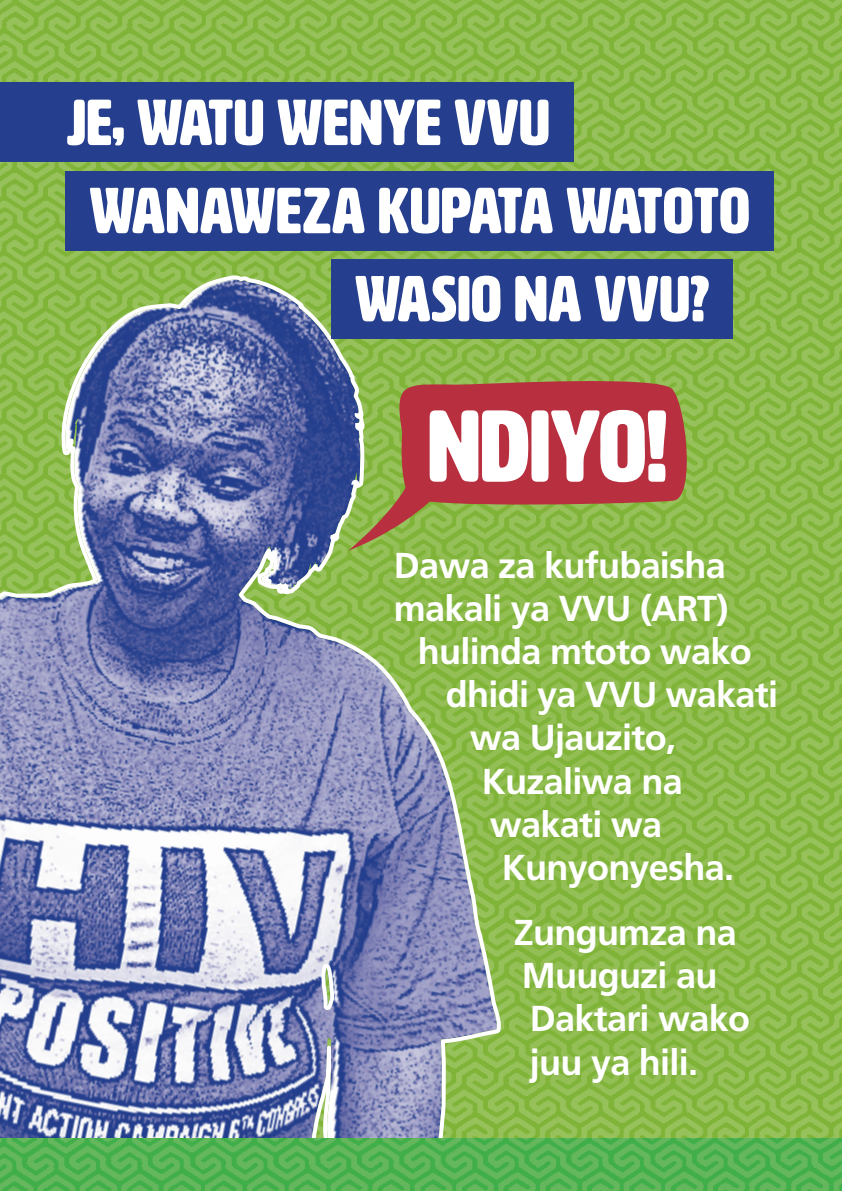
<style>
.page{position:relative;width:842px;height:1191px;background:#fff}
.page>*{position:absolute;margin:0;border:0;box-sizing:border-box;transform-origin:0 0}
.answer{font:100.4px "HWT Artz";color:#fff}
.header_1{font:64px "HWT Artz";letter-spacing:.01em;color:#fff}
.header_1_set_out{font:64px "HWT Artz";letter-spacing:.01em;color:#fff}
.accent{font:700 36px/43.2px "Frutiger LT Std";letter-spacing:-.02em;color:#fff}
</style>
<div class="page">
<img style="left:0;top:0;width:841px;height:1138px">
<svg style="left:0;top:273px;width:502px;height:865px;background:#8391a8"></svg>
<img style="left:0;top:1138px;width:841px;height:53px">
<div style="left:0;top:82px;width:573px;height:80px;background:#253f8e"></div>
<div style="left:65px;top:171px;width:708px;height:79px;background:#253f8e"></div>
<div style="left:331px;top:259px;width:401px;height:80px;background:#253f8e"></div>
<svg style="left:348px;top:473px;width:93px;height:77px;background:#95a456"></svg>
<svg style="left:394px;top:375px;width:302px;height:135px;background:#b04641"></svg>
<div style="left:372px;top:527px;width:426px;height:577px;background:#7fb438;opacity:.75"></div>
<p class="header_1_set_out" style="left:67px;top:89px;width:484px">JE, WATU WENYE VVU</p>
<p class="header_1" style="left:89px;top:177px;width:661px">WANAWEZA KUPATA WATOTO</p>
<p class="header_1" style="left:355px;top:265px;width:356px">WASIO NA VVU?</p>
<p class="answer" style="left:428px;top:394px;width:241px">NDIYO!</p>
<p class="accent" style="left:393px;top:543px;width:333px">Dawa za kufubaisha</p>
<p class="accent" style="left:393px;top:587px;width:336px">makali ya VVU (ART)</p>
<p class="accent" style="left:417px;top:630px;width:335px">hulinda mtoto wako</p>
<p class="accent" style="left:445px;top:673px;width:333px">dhidi ya VVU wakati</p>
<p class="accent" style="left:469px;top:716px;width:208px">wa Ujauzito,</p>
<p class="accent" style="left:481px;top:759px;width:202px">Kuzaliwa na</p>
<p class="accent" style="left:489px;top:803px;width:174px">wakati wa</p>
<p class="accent" style="left:501px;top:846px;width:234px">Kunyonyesha.</p>
<p class="accent" style="left:513px;top:911px;width:238px">Zungumza na<br>Muuguzi au<br>Daktari wako juu ya hili.</p>
</div>
